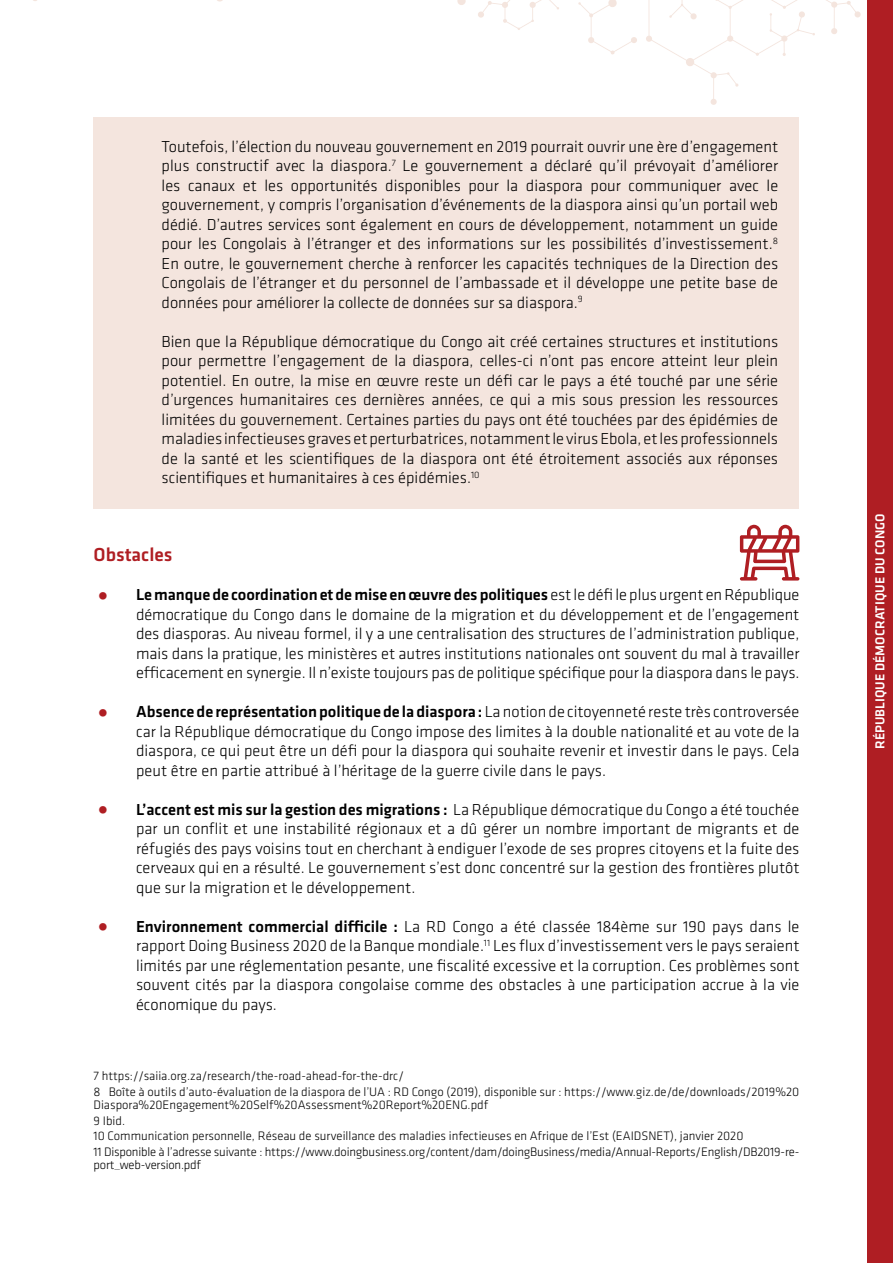
<style>
.page{position:relative;width:893px;height:1263px;background:#fff}
.page>*{position:absolute;margin:0;border:0;box-sizing:border-box;transform-origin:0 0}
.t1{font:500 19.5px "Klavika";color:#af1e23}
.t2{font:300 16.5px/19.5px "Klavika";color:#000;text-align:justify}
.t3{font:500 13.5px "Klavika";color:#fff}
.t4{font:300 12.75px/15.6px "Klavika";color:#000}
.s1{color:#af1e23}
.s2{font-weight:500}
</style>
<div class="page">
<div style="left:867px;top:0;width:26px;height:1263px;background:#af1e23"></div>
<svg style="left:578px;top:0;width:59px;height:55px"></svg>
<svg style="left:457px;top:0;width:102px;height:30px"></svg>
<svg style="left:646px;top:0;width:215px;height:105px"></svg>
<div style="left:94px;top:118px;width:705px;height:215px;background:#f4e5de"></div>
<div style="left:94px;top:313px;width:705px;height:195px;background:#f4e5de"></div>
<svg style="left:740px;top:524px;width:59px;height:57px"></svg>
<p class="t2" style="left:162px;top:136px;width:618px">Toutefois, l’élection du nouveau gouvernement en 2019 pourrait ouvrir une ère d’engagement plus constructif avec la diaspora.<sup>7</sup> Le gouvernement a déclaré qu’il prévoyait d’améliorer les canaux et les opportunités disponibles pour la diaspora pour communiquer avec le gouvernement, y compris l’organisation d’événements de la diaspora ainsi qu’un portail web dédié. D’autres services sont également en cours de développement, notamment un guide pour les Congolais à l’étranger et des informations sur les possibilités d’investissement.<sup>8<br></sup>En outre, le gouvernement cherche à renforcer les capacités techniques de la Direction des Congolais de l’étranger et du personnel de l’ambassade et il développe une petite base de données pour améliorer la collecte de données sur sa diaspora.<sup>9</sup></p>
<p class="t2" style="left:162px;top:331px;width:618px">Bien que la République démocratique du Congo ait créé certaines structures et institutions pour permettre l’engagement de la diaspora, celles-ci n’ont pas encore atteint leur plein potentiel. En outre, la mise en œuvre reste un défi car le pays a été touché par une série d’urgences humanitaires ces dernières années, ce qui a mis sous pression les ressources limitées du gouvernement. Certaines parties du pays ont été touchées par des épidémies de maladies infectieuses graves et perturbatrices, notamment le virus Ebola, et les professionnels de la santé et les scientifiques de la diaspora ont été étroitement associés aux réponses scientifiques et humanitaires à ces épidémies.<sup>10</sup></p>
<p class="t1" style="left:94px;top:541px;width:81px">Obstacles</p>
<p class="t2" style="left:136px;top:585px;width:665px;text-indent:-43px"><span class="s1">•</span> <span class="s2">Le manque de coordination et de mise en œuvre des politiques</span> est le défi le plus urgent en République démocratique du Congo dans le domaine de la migration et du développement et de l’engagement des diasporas. Au niveau formel, il y a une centralisation des structures de l’administration publique, mais dans la pratique, les ministères et autres institutions nationales ont souvent du mal à travailler efficacement en synergie. Il n’existe toujours pas de politique spécifique pour la diaspora dans le pays.</p>
<p class="t2" style="left:136px;top:702px;width:665px;text-indent:-43px"><span class="s1">•</span> <span class="s2">Absence de représentation politique de la diaspora :</span> La notion de citoyenneté reste très controversée car la République démocratique du Congo impose des limites à la double nationalité et au vote de la diaspora, ce qui peut être un défi pour la diaspora qui souhaite revenir et investir dans le pays. Cela peut être en partie attribué à l’héritage de la guerre civile dans le pays.</p>
<p class="t2" style="left:136px;top:799px;width:665px;text-indent:-43px"><span class="s1">•</span> <span class="s2">L’accent est mis sur la gestion des migrations :</span> La République démocratique du Congo a été touchée par un conflit et une instabilité régionaux et a dû gérer un nombre important de migrants et de réfugiés des pays voisins tout en cherchant à endiguer l’exode de ses propres citoyens et la fuite des cerveaux qui en a résulté. Le gouvernement s’est donc concentré sur la gestion des frontières plutôt que sur la migration et le développement.</p>
<p class="t2" style="left:136px;top:916px;width:665px;text-indent:-43px"><span class="s1">•</span> <span class="s2">Environnement commercial difficile :</span> La RD Congo a été classée 184ème sur 190 pays dans le rapport Doing Business 2020 de la Banque mondiale.<sup>11</sup> Les flux d’investissement vers le pays seraient limités par une réglementation pesante, une fiscalité excessive et la corruption. Ces problèmes sont souvent cités par la diaspora congolaise comme des obstacles à une participation accrue à la vie économique du pays.</p>
<p class="t4" style="left:94px;top:1068px;width:707px">7 https://saiia.org.za/research/the-road-ahead-for-the-drc/<br>8 Boîte à outils d’auto-évaluation de la diaspora de l’UA : RD Congo (2019), disponible sur : https://www.giz.de/de/downloads/2019%20</p>
<p class="t4" style="left:94px;top:1097px;width:707px">Diaspora%20Engagement%20Self%20Assessment%20Report%20ENG.pdf<br>9 Ibid.<br>10 Communication personnelle, Réseau de surveillance des maladies infectieuses en Afrique de l’Est (EAIDSNET), janvier 2020<br>11 Disponible à l’adresse suivante : https://www.doingbusiness.org/content/dam/doingBusiness/media/Annual-Reports/English/DB2019-re-</p>
<p class="t4" style="left:94px;top:1157px;width:109px">port_web-version.pdf</p>
<p class="t3" style="left:871px;top:749px;width:237px;rotate:-90deg">RÉPUBLIQUE DÉMOCRATIQUE DU CONGO</p>
</div>
